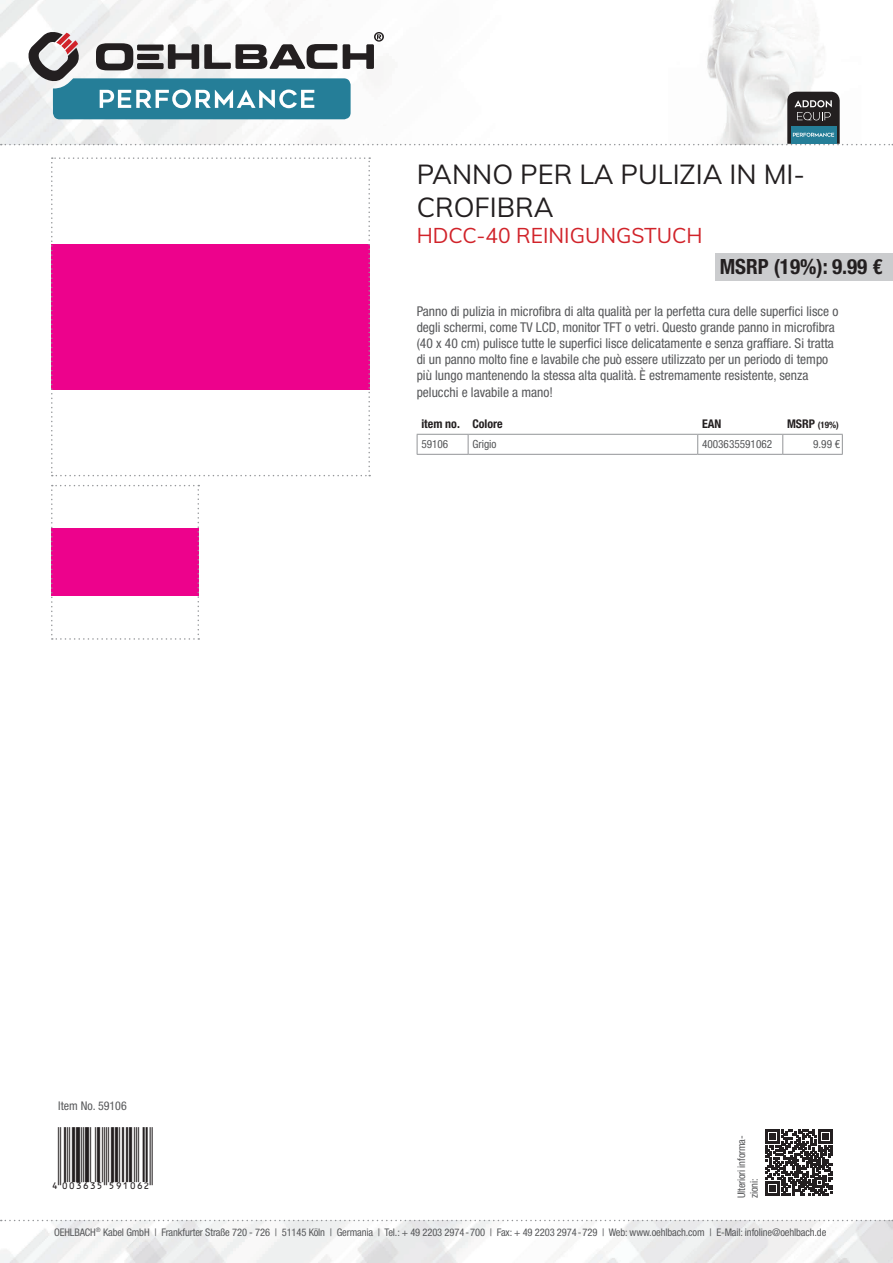
<style>
.page{position:relative;width:893px;height:1263px;background:#fff}
.page>*{position:absolute;margin:0;border:0;box-sizing:border-box;transform-origin:0 0}
.t1{font:27px/32.4px "Muli";color:#231f20}
.t2{font:27px "EAN";color:#231f20}
.t3{font:21px "Muli";color:#d1232a}
.t4{font:700 condensed 21px "Helvetica Neue LTW1 G";color:#231f20}
.t5{font:condensed 13.5px/16.2px "Helvetica Neue LTW1 G";color:#57585a}
.t6{font:700 condensed 12px "Helvetica Neue LTW1 G";color:#231f20}
.t7{font:condensed 12px "Helvetica Neue LTW1 G";color:#57585a}
.t8{font:condensed 11.25px "Helvetica Neue LTW1 G";color:#57585a}
.t9{font:condensed 10.5px/12.6px "Helvetica Neue LTW1 G";letter-spacing:-.01em;color:#57585a}
.t10{font:700 condensed 9px "Helvetica Neue LTW1 G";color:#231f20}
.s1{font-size:12px}
</style>
<div class="page">
<img style="left:0;top:1220px;width:893px;height:43px">
<img style="left:0;top:0;width:818px;height:145px">
<svg style="left:1px;top:1220px;width:892px;height:1px"></svg>
<svg style="left:51px;top:157px;width:319px;height:319px"></svg>
<svg style="left:51px;top:485px;width:148px;height:155px"></svg>
<svg style="left:766px;top:1129px;width:66px;height:67px"></svg>
<svg style="left:1px;top:31px;width:892px;height:114px"></svg>
<svg style="left:417px;top:433px;width:426px;height:21px"></svg>
<hr style="left:417px;top:454px;width:51px;height:1px;background:#939598">
<hr style="left:468px;top:454px;width:230px;height:1px;background:#939598">
<hr style="left:698px;top:454px;width:85px;height:1px;background:#939598">
<hr style="left:783px;top:454px;width:60px;height:1px;background:#939598">
<hr style="left:417px;top:434px;width:51px;height:1px;background:#939598">
<hr style="left:468px;top:434px;width:230px;height:1px;background:#939598">
<hr style="left:698px;top:434px;width:85px;height:1px;background:#939598">
<hr style="left:783px;top:434px;width:60px;height:1px;background:#939598">
<div style="left:715px;top:253px;width:178px;height:27px;background:#cbccce"></div>
<h1 class="t1" style="left:417px;top:157px;width:390px">PANNO PER LA PULIZIA IN MI-<br>CROFIBRA</h1>
<h2 class="t3" style="left:417px;top:221px;width:287px">HDCC-40 REINIGUNGSTUCH</h2>
<h2 class="t4" style="left:720px;top:254px;width:164px">MSRP (19%): 9.99 €</h2>
<p class="t5" style="left:417px;top:303px;width:423px">Panno di pulizia in microfibra di alta qualità per la perfetta cura delle superfici lisce o degli schermi, come TV LCD, monitor TFT o vetri. Questo grande panno in microfibra (40 x 40 cm) pulisce tutte le superfici lisce delicatamente e senza graffiare. Si tratta di un panno molto fine e lavabile che può essere utilizzato per un periodo di tempo più lungo mantenendo la stessa alta qualità. È estremamente resistente, senza pelucchi e lavabile a mano!</p>
<p class="t6" style="left:421px;top:417px;width:83px">item no. Colore</p>
<p class="t6" style="left:702px;top:417px;width:21px">EAN</p>
<p class="t10" style="left:787px;top:420px;width:53px"><span class="s1">MSRP</span> (19%)</p>
<p class="t8" style="left:421px;top:438px;width:28px">59106</p>
<p class="t8" style="left:472px;top:438px;width:26px">Grigio</p>
<p class="t8" style="left:702px;top:438px;width:72px">4003635591062</p>
<p class="t8" style="left:813px;top:438px;width:29px">9.99 €</p>
<p class="t7" style="left:58px;top:1099px;width:70px">Item No. 59106</p>
<h1 class="t2" style="left:51px;top:1157px;width:103px">4":D=@GI#SWONTP"</h1>
<p class="t9" style="left:735px;top:1198px;width:64px;rotate:-90deg">Ulteriori informa&shy;zioni:</p>
<p class="t9" style="left:54px;top:1226px;width:774px">OEHLBACH<sup>®</sup> Kabel GmbH | Frankfurter Straße 720 - 726 | 51145 Köln | Germania | Tel.: + 49 2203 2974-700 | Fax: + 49 2203 2974-729 | Web: www.oehlbach.com | E-Mail: infoline@oehlbach.de</p>
</div>
